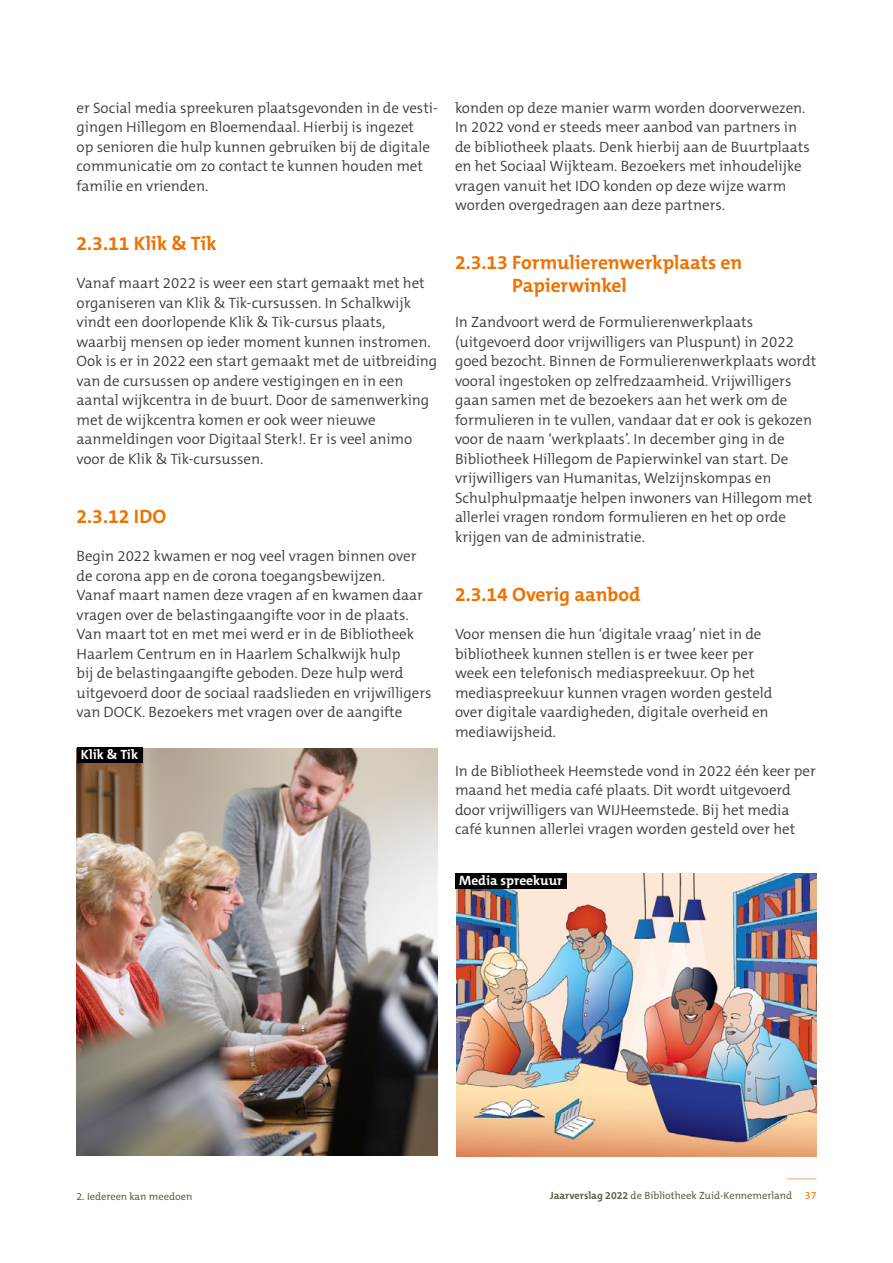
<style>
.page{position:relative;width:893px;height:1263px;background:#fff}
.page>*{position:absolute;margin:0;border:0;box-sizing:border-box;transform-origin:0 0}
.Kop_5{font:700 19.5px/22.5px "The Mix C5";color:#ee7201}
.Platte_tekst{font:300 15px/19.5px "The Mix C5";color:#3c3c3b}
.Bijschriften{font:700 13.5px "The Mix C5";color:#fff}
.t1{font:10.5px "The Mix C5";color:#60604d}
.s1{font-weight:700}
.s2{color:#ee7201}
</style>
<div class="page">
<svg style="left:787px;top:1178px;width:29px;height:1px"></svg>
<img style="left:77px;top:748px;width:361px;height:408px">
<img style="left:456px;top:873px;width:360px;height:284px">
<div style="left:77px;top:747px;width:65px;height:16px;background:#000"></div>
<div style="left:455px;top:873px;width:112px;height:16px;background:#000"></div>
<p class="Platte_tekst" style="left:77px;top:98px;width:363px">er Social media spreekuren plaatsgevonden in de vesti&shy;gingen Hillegom en Bloemendaal. Hierbij is ingezet<br>op senioren die hulp kunnen gebruiken bij de digitale communicatie om zo contact te kunnen houden met familie en vrienden.</p>
<p class="Kop_5" style="left:77px;top:232px;width:142px">2.3.11 Klik &amp; Tik</p>
<p class="Platte_tekst" style="left:77px;top:273px;width:362px">Vanaf maart 2022 is weer een start gemaakt met het organiseren van Klik &amp; Tik-cursussen. In Schalkwijk vindt een doorlopende Klik &amp; Tik-cursus plaats, waarbij mensen op ieder moment kunnen instromen.<br>Ook is er in 2022 een start gemaakt met de uitbreiding van de cursussen op andere vestigingen en in een aantal wijkcentra in de buurt. Door de samenwerking met de wijkcentra komen er ook weer nieuwe aanmeldingen voor Digitaal Sterk!. Er is veel animo voor de Klik &amp; Tik-cursussen.</p>
<p class="Kop_5" style="left:77px;top:505px;width:91px">2.3.12 IDO</p>
<p class="Platte_tekst" style="left:77px;top:546px;width:357px">Begin 2022 kwamen er nog veel vragen binnen over de corona app en de corona toegangsbewijzen.<br>Vanaf maart namen deze vragen af en kwamen daar vragen over de belastingaangifte voor in de plaats.<br>Van maart tot en met mei werd er in de Bibliotheek Haarlem Centrum en in Haarlem Schalkwijk hulp<br>bij de belastingaangifte geboden. Deze hulp werd uitgevoerd door de sociaal raadslieden en vrijwilligers van DOCK. Bezoekers met vragen over de aangifte</p>
<p class="Bijschriften" style="left:81px;top:746px;width:59px">Klik &amp; Tik</p>
<p class="Platte_tekst" style="left:455px;top:98px;width:356px">konden op deze manier warm worden doorverwezen.<br>In 2022 vond er steeds meer aanbod van partners in de bibliotheek plaats. Denk hierbij aan de Buurtplaats en het Sociaal Wijkteam. Bezoekers met inhoudelijke vragen vanuit het IDO konden op deze wijze warm worden overgedragen aan deze partners.</p>
<p class="Kop_5" style="left:512px;top:251px;width:232px;text-indent:-57px">2.3.13 Formulierenwerkplaats en<br>Papierwinkel</p>
<p class="Platte_tekst" style="left:455px;top:312px;width:363px">In Zandvoort werd de Formulierenwerkplaats (uitgevoerd door vrijwilligers van Pluspunt) in 2022 goed bezocht. Binnen de Formulierenwerkplaats wordt vooral ingestoken op zelfredzaamheid. Vrijwilligers gaan samen met de bezoekers aan het werk om de formulieren in te vullen, vandaar dat er ook is gekozen voor de naam ‘werkplaats’. In december ging in de Bibliotheek Hillegom de Papierwinkel van start. De vrijwilligers van Humanitas, Welzijnskompas en Schulphulpmaatje helpen inwoners van Hillegom met allerlei vragen rondom formulieren en het op orde krijgen van de administratie.</p>
<p class="Kop_5" style="left:455px;top:583px;width:187px">2.3.14 Overig aanbod</p>
<p class="Platte_tekst" style="left:455px;top:624px;width:319px">Voor mensen die hun ‘digitale vraag’ niet in de bibliotheek kunnen stellen is er twee keer per week een telefonisch mediaspreekuur. Op het mediaspreekuur kunnen vragen worden gesteld over digitale vaardigheden, digitale overheid en mediawijsheid.</p>
<p class="Platte_tekst" style="left:455px;top:761px;width:362px">In de Bibliotheek Heemstede vond in 2022 één keer per maand het media café plaats. Dit wordt uitgevoerd door vrijwilligers van WIJHeemstede. Bij het media café kunnen allerlei vragen worden gesteld over het</p>
<p class="Bijschriften" style="left:459px;top:871px;width:105px">Media spreekuur</p>
<p class="t1" style="left:77px;top:1190px;width:117px">2. Iedereen kan meedoen</p>
<p class="t1" style="left:550px;top:1189px;width:268px"><span class="s1">Jaarverslag 2022</span> de Bibliotheek Zuid-Kennemerland <span class="s2">37</span></p>
</div>
